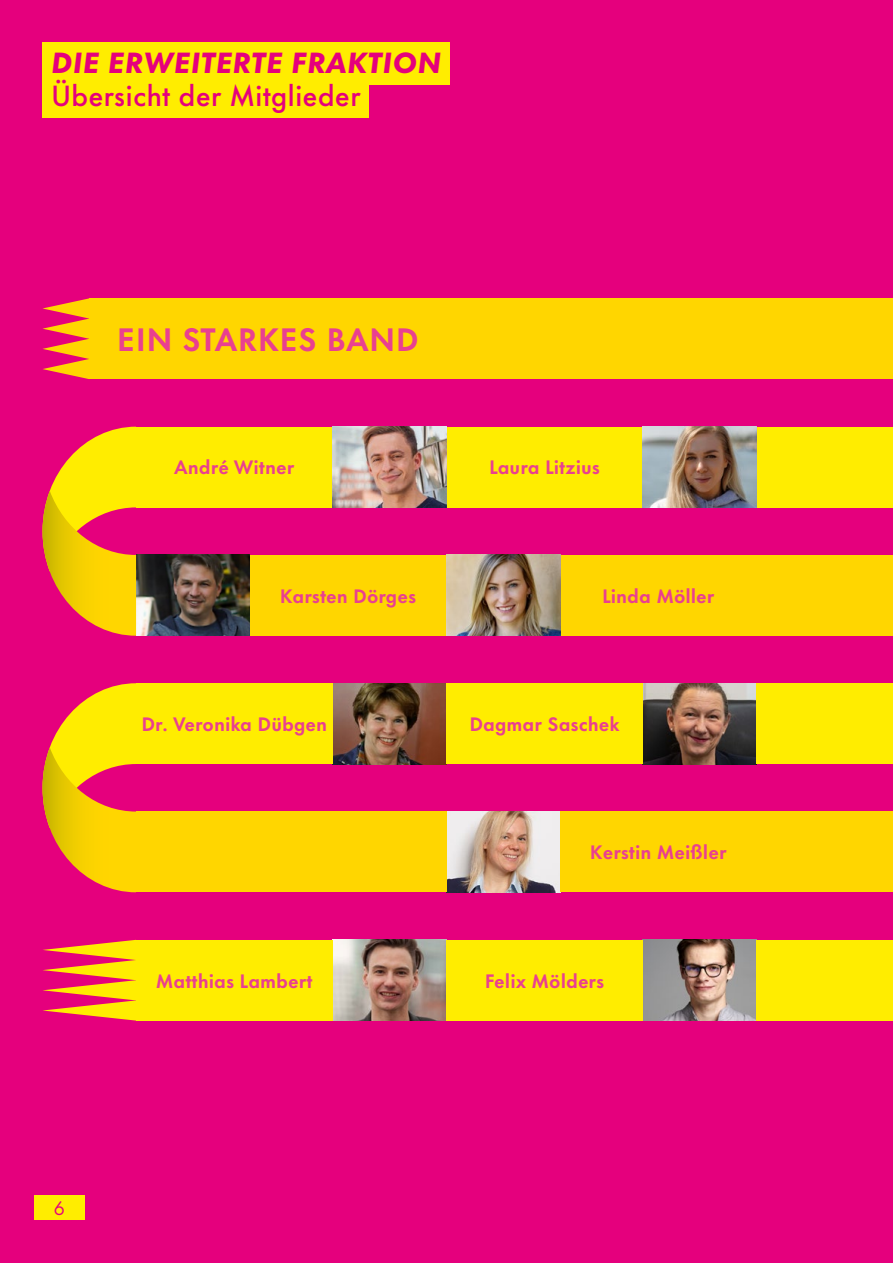
<style>
.page{position:relative;width:893px;height:1263px;background:#e5007d}
.page>*{position:absolute;margin:0;border:0;box-sizing:border-box;transform-origin:0 0}
.t1{font:700 30px "Futura Now Text";letter-spacing:.01em;color:#e94090}
.t2{font:500 27px "Futura Now Text";color:#e5007d}
.t3{font:italic 800 27px "Futura Now Text";letter-spacing:.01em;color:#e5007d}
.t4{font:700 18px "Futura Now Text";color:#e94090}
.t5{font:18px "Futura Now Text";color:#e5007d}
.s1{color:#ffd600}
</style>
<div class="page">
<img style="left:643px;top:940px;width:113px;height:80px">
<img style="left:643px;top:683px;width:113px;height:81px">
<img style="left:446px;top:811px;width:114px;height:81px">
<img style="left:136px;top:555px;width:114px;height:81px">
<img style="left:333px;top:940px;width:113px;height:80px">
<img style="left:333px;top:683px;width:113px;height:81px">
<div style="left:136px;top:427px;width:197px;height:80px;background:#ffed00"></div>
<div style="left:136px;top:940px;width:197px;height:80px;background:#ffed00"></div>
<div style="left:136px;top:683px;width:197px;height:81px;background:#ffed00"></div>
<div style="left:446px;top:427px;width:197px;height:80px;background:#ffed00"></div>
<div style="left:446px;top:940px;width:197px;height:80px;background:#ffed00"></div>
<div style="left:446px;top:683px;width:197px;height:81px;background:#ffed00"></div>
<div style="left:89px;top:298px;width:357px;height:81px;background:#ffd600"></div>
<div style="left:560px;top:555px;width:196px;height:81px;background:#ffd600"></div>
<div style="left:560px;top:811px;width:196px;height:81px;background:#ffd600"></div>
<div style="left:250px;top:555px;width:196px;height:81px;background:#ffd600"></div>
<div style="left:43px;top:43px;width:407px;height:42px;background:#ffed00"></div>
<div style="left:43px;top:75px;width:326px;height:42px;background:#ffed00"></div>
<div style="left:34px;top:1195px;width:51px;height:25px;background:#ffed00"></div>
<svg style="left:43px;top:683px;width:93px;height:209px"></svg>
<svg style="left:43px;top:427px;width:93px;height:209px"></svg>
<img style="left:446px;top:555px;width:114px;height:81px">
<svg style="left:43px;top:298px;width:46px;height:81px"></svg>
<div style="left:756px;top:940px;width:137px;height:80px;background:#ffed00"></div>
<div style="left:756px;top:683px;width:137px;height:81px;background:#ffed00"></div>
<div style="left:756px;top:427px;width:137px;height:80px;background:#ffed00"></div>
<div style="left:756px;top:811px;width:137px;height:81px;background:#ffd600"></div>
<div style="left:136px;top:811px;width:310px;height:81px;background:#ffd600"></div>
<div style="left:756px;top:555px;width:137px;height:81px;background:#ffd600"></div>
<div style="left:446px;top:298px;width:447px;height:81px;background:#ffd600"></div>
<img style="left:643px;top:427px;width:113px;height:80px">
<svg style="left:43px;top:940px;width:93px;height:80px"></svg>
<img style="left:333px;top:427px;width:113px;height:80px">
<h2 class="t3" style="left:51px;top:39px;width:391px">DIE ERWEITERTE FRAKTION</h2>
<h2 class="t2" style="left:51px;top:73px;width:311px">Übersicht der Mitglieder</h2>
<h1 class="t1" style="left:117px;top:314px;width:303px">EIN STARKES BAND</h1>
<p class="t4" style="left:174px;top:452px;width:122px">André Witner</p>
<p class="t4" style="left:489px;top:452px;width:113px">Laura Litzius</p>
<p class="t4" style="left:280px;top:581px;width:138px">Karsten Dörges</p>
<p class="t4" style="left:602px;top:581px;width:114px">Linda Möller</p>
<p class="t4" style="left:141px;top:709px;width:187px">Dr. Veronika Dübgen</p>
<p class="t4" style="left:469px;top:709px;width:152px">Dagmar Saschek</p>
<p class="t4" style="left:590px;top:837px;width:138px">Kerstin Meißler</p>
<p class="t4" style="left:156px;top:965px;width:158px">Matthias Lambert</p>
<p class="t4" style="left:485px;top:965px;width:121px">Felix Mölders</p>
<p class="t5" style="left:54px;top:1194px;width:21px">6<span class="s1">6</span></p>
</div>
